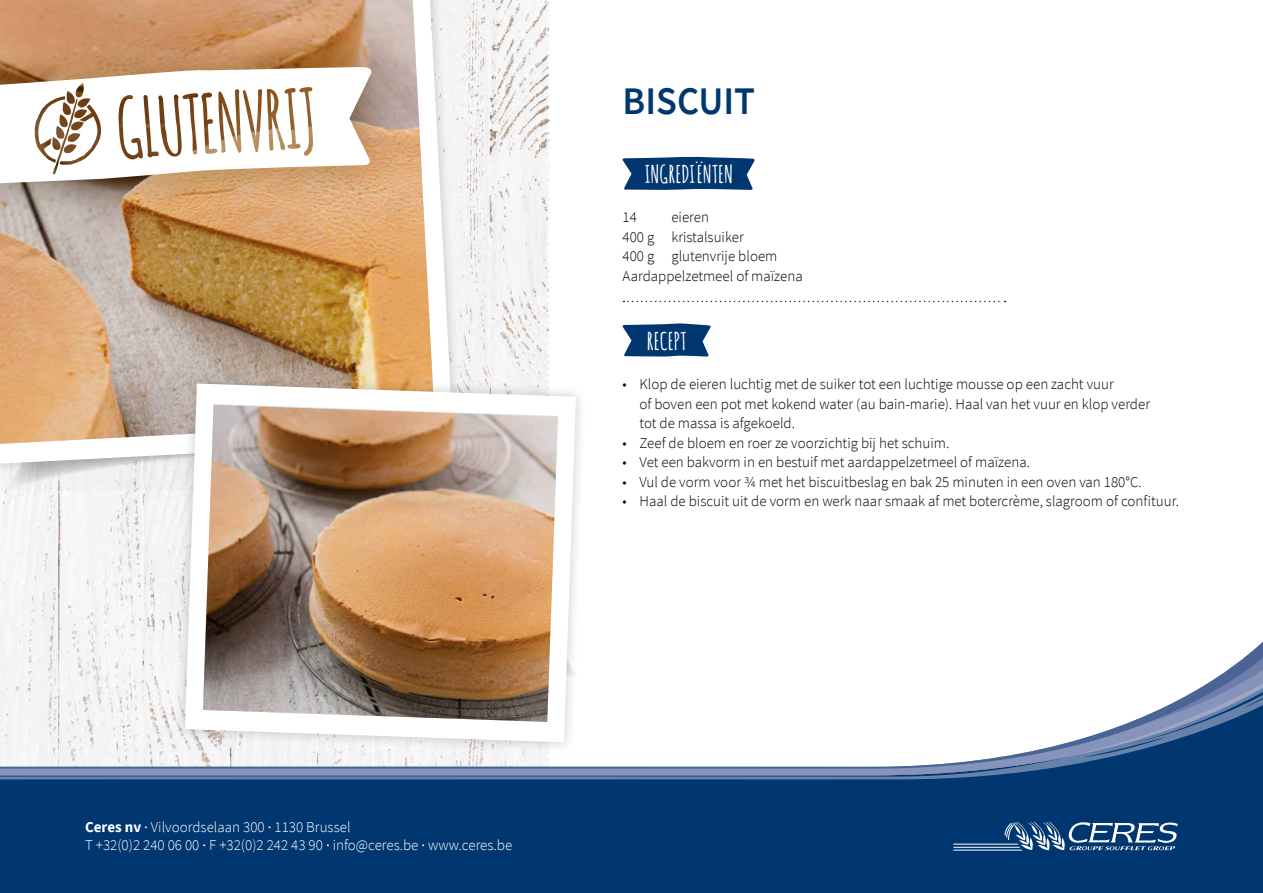
<style>
.page{position:relative;width:1263px;height:893px;background:#fff}
.page>*{position:absolute;margin:0;border:0;box-sizing:border-box;transform-origin:0 0}
.t1{font:600 39px "Source Sans Pro";color:#003770}
.t2{font:700 24px "Amatic SC";color:#fff}
.t3{font:300 15px/19.5px "Source Sans Pro";color:#000}
.t4{font:300 15px/18px "Source Sans Pro";color:#fff}
.s1{font-weight:700}
.s2{font-weight:400}
</style>
<div class="page">
<img style="left:0;top:0;width:550px;height:619px">
<div style="left:0;top:779px;width:1263px;height:114px;background:#003770"></div>
<svg style="left:0;top:619px;width:173px;height:19px;fill:#f5f5f5"></svg>
<svg style="left:0;top:638px;width:173px;height:33px;fill:#f5f5f5"></svg>
<svg style="left:0;top:671px;width:1263px;height:108px"></svg>
<svg style="left:1146px;top:641px;width:117px;height:82px"></svg>
<svg style="left:1004px;top:822px;width:174px;height:28px;background:#487098"></svg>
<hr style="left:953px;top:850px;width:69px;height:1px;background:#fff">
<hr style="left:953px;top:847px;width:67px;height:1px;background:#fff">
<hr style="left:953px;top:844px;width:65px;height:1px;background:#fff">
<img style="left:7px;top:478px;width:166px;height:11px">
<div style="left:0;top:0;width:465px;height:478px;background:#000;opacity:.2"></div>
<svg style="left:0;top:0;width:453px;height:464px"></svg>
<img style="left:0;top:0;width:435px;height:444px">
<div style="left:173px;top:372px;width:414px;height:382px;background:#000;opacity:.2"></div>
<svg style="left:185px;top:383px;width:391px;height:359px"></svg>
<img style="left:203px;top:405px;width:355px;height:317px">
<svg style="left:623px;top:301px;width:382px;height:1px"></svg>
<svg style="left:622px;top:323px;width:89px;height:34px;background:#295787"></svg>
<div style="left:0;top:30px;width:406px;height:190px;background:#503e14;opacity:.4"></div>
<svg style="left:0;top:66px;width:376px;height:118px"></svg>
<svg style="left:622px;top:157px;width:133px;height:33px;background:#1a4b7e"></svg>
<h1 class="t1" style="left:623px;top:76px;width:134px">BISCUIT</h1>
<h2 class="t2" style="left:645px;top:157px;width:90px">INGREDIËNTEN</h2>
<p class="t3" style="left:622px;top:208px;width:182px;text-indent:49px">eieren<br>400 g kristalsuiker<br>400 g glutenvrije bloem<br>Aardappelzetmeel of maïzena</p>
<p class="t3" style="left:622px;top:208px;width:16px">14</p>
<h2 class="t2" style="left:647px;top:324px;width:41px">RECEPT</h2>
<p class="t3" style="left:639px;top:374px;width:512px;text-indent:-17px">• Klop de eieren luchtig met de suiker tot een luchtige mousse op een zacht vuur<br>of boven een pot met kokend water (au bain-marie). Haal van het vuur en klop verder tot de massa is afgekoeld.</p>
<p class="t3" style="left:622px;top:433px;width:328px">• Zeef de bloem en roer ze voorzichtig bij het schuim.</p>
<p class="t3" style="left:622px;top:452px;width:409px">• Vet een bakvorm in en bestuif met aardappelzetmeel of maïzena.</p>
<p class="t3" style="left:622px;top:472px;width:521px">• Vul de vorm voor ¾ met het biscuitbeslag en bak 25 minuten in een oven van 180°C.</p>
<p class="t3" style="left:622px;top:491px;width:558px">• Haal de biscuit uit de vorm en werk naar smaak af met botercrème, slagroom of confituur.</p>
<p class="t4" style="left:85px;top:818px;width:429px"><span class="s1">Ceres nv</span> <span class="s2">·</span> Vilvoordselaan 300 <span class="s2">·</span> 1130 Brussel<br>T +32(0)2 240 06 00 <span class="s2">·</span> F +32(0)2 242 43 90 <span class="s2">·</span> info@ceres.be <span class="s2">·</span> www.ceres.be</p>
</div>
